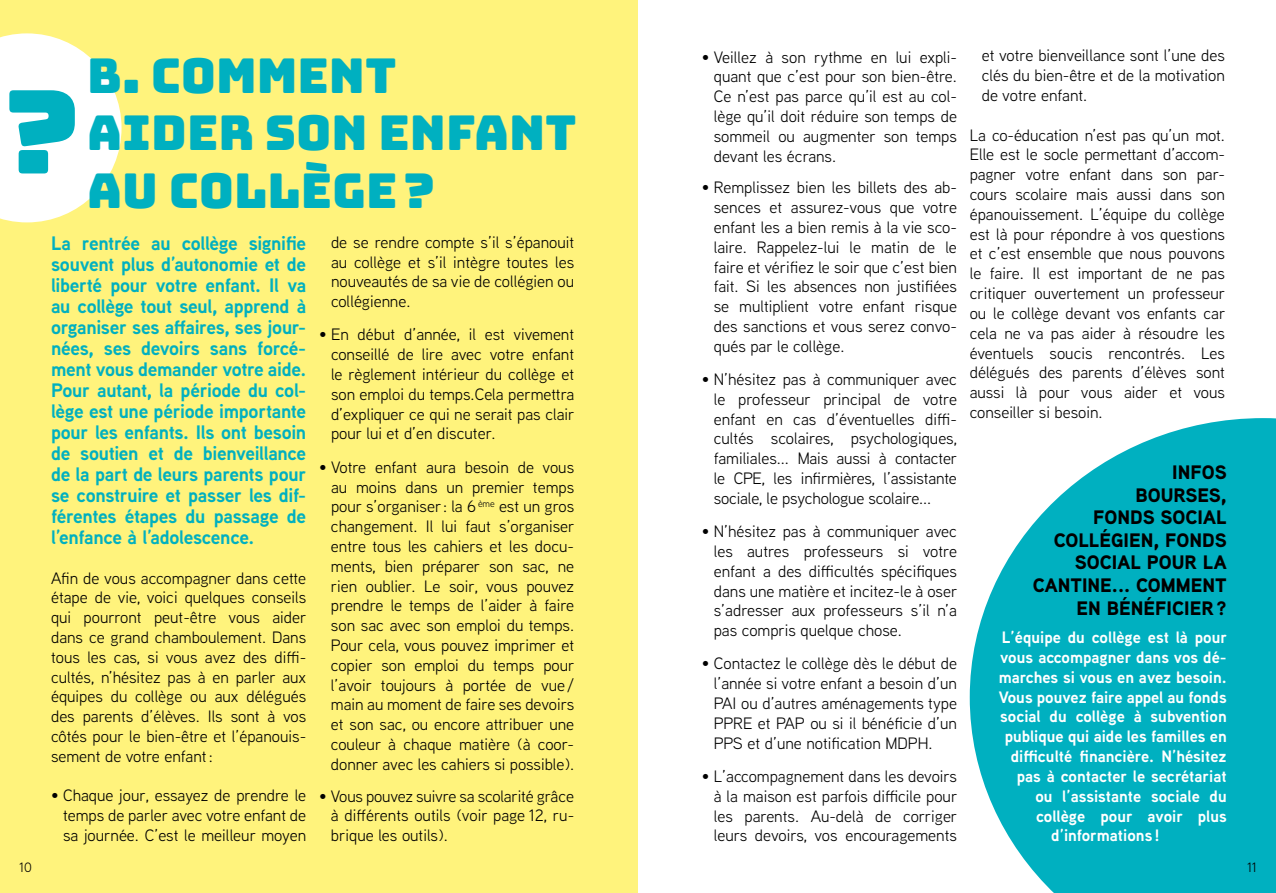
<style>
.page{position:relative;width:1276px;height:893px;background:#fff}
.page>*{position:absolute;margin:0;border:0;box-sizing:border-box;transform-origin:0 0}
.t1{font:115.5px "Bungee";color:#00b0c0}
.t2{font:48px/57.6px "Bungee";color:#00b0c0}
.t3{font:700 19.5px/21px "Aaux Next";letter-spacing:-.015em;color:#00b0c0;text-align:justify}
.t4{font:900 19.5px/22.5px "Aaux Next";color:#000;text-align:right}
.t5{font:16.5px/19.8px "Aaux Next";color:#000;text-align:justify}
.t6{font:700 16.5px "Aaux Next";color:#fff}
.t7{font:13.5px "Aaux Next";color:#000}
</style>
<div class="page">
<div style="left:0;top:0;width:638px;height:893px;background:#fff37c"></div>
<svg style="left:0;top:33px;width:122px;height:189px"></svg>
<svg style="left:969px;top:418px;width:307px;height:475px;fill:#00b0c0"></svg>
<h1 class="t1" style="left:4px;top:66px;width:77px">?</h1>
<h2 class="t2" style="left:87px;top:47px;width:491px">B. COMMENT<br>AIDER SON ENFANT<br>AU COLLÈGE?</h2>
<p class="t7" style="left:19px;top:858px;width:14px">10</p>
<p class="t3" style="left:51px;top:232px;width:257px">La rentrée au collège signifie souvent plus d’autonomie et de liberté pour votre enfant. Il va au collège tout seul, apprend à organiser ses affaires, ses jour&shy;nées, ses devoirs sans forcé&shy;ment vous demander votre aide.<br>Pour autant, la période du col&shy;lège est une période importante pour les enfants. Ils ont besoin de soutien et de bienveillance de la part de leurs parents pour se construire et passer les dif&shy;férentes étapes du passage de l’enfance à l’adolescence.</p>
<p class="t5" style="left:51px;top:567px;width:257px">Afin de vous accompagner dans cette étape de vie, voici quelques conseils qui pourront peut-être vous aider dans ce grand chamboulement. Dans tous les cas, si vous avez des diffi&shy;cultés, n’hésitez pas à en parler aux équipes du collège ou aux délégués des parents d’élèves. Ils sont à vos côtés pour le bien-être et l’épanouis&shy;sement de votre enfant:</p>
<p class="t5" style="left:63px;top:785px;width:245px;text-indent:-12px">• Chaque jour, essayez de prendre le temps de parler avec votre enfant de sa journée. C’est le meilleur moyen</p>
<p class="t5" style="left:331px;top:232px;width:245px">de se rendre compte s’il s’épanouit au collège et s’il intègre toutes les nouveautés de sa vie de collégien ou collégienne.</p>
<p class="t5" style="left:331px;top:324px;width:245px;text-indent:-12px">• En début d’année, il est vivement conseillé de lire avec votre enfant le règlement intérieur du collège et son emploi du temps.Cela permettra d’expliquer ce qui ne serait pas clair pour lui et d’en discuter.</p>
<p class="t5" style="left:331px;top:457px;width:245px;text-indent:-12px">• Votre enfant aura besoin de vous au moins dans un premier temps pour s’organiser: la 6 <sup>ème</sup> est un gros changement. Il lui faut s’organiser entre tous les cahiers et les docu&shy;ments, bien préparer son sac, ne rien oublier. Le soir, vous pouvez prendre le temps de l’aider à faire son sac avec son emploi du temps.<br>Pour cela, vous pouvez imprimer et copier son emploi du temps pour l’avoir toujours à portée de vue / main au moment de faire ses devoirs et son sac, ou encore attribuer une couleur à chaque matière (à coor&shy;donner avec les cahiers si possible).</p>
<p class="t5" style="left:331px;top:785px;width:245px;text-indent:-12px">• Vous pouvez suivre sa scolarité grâce à différents outils (voir page 12, ru&shy;brique les outils).</p>
<p class="t5" style="left:714px;top:46px;width:245px;text-indent:-12px">• Veillez à son rythme en lui expli&shy;quant que c’est pour son bien-être.<br>Ce n’est pas parce qu’il est au col&shy;lège qu’il doit réduire son temps de sommeil ou augmenter son temps devant les écrans.</p>
<p class="t5" style="left:714px;top:177px;width:245px;text-indent:-12px">• Remplissez bien les billets des ab&shy;sences et assurez-vous que votre enfant les a bien remis à la vie sco&shy;laire. Rappelez-lui le matin de le faire et vérifiez le soir que c’est bien fait. Si les absences non justifiées se multiplient votre enfant risque des sanctions et vous serez convo&shy;qués par le collège.</p>
<p class="t5" style="left:714px;top:369px;width:245px;text-indent:-12px">• N’hésitez pas à communiquer avec le professeur principal de votre enfant en cas d’éventuelles diffi&shy;cultés scolaires, psychologiques, familiales... Mais aussi à contacter le CPE, les infirmières, l’assistante sociale, le psychologue scolaire...</p>
<p class="t5" style="left:714px;top:521px;width:245px;text-indent:-12px">• N’hésitez pas à communiquer avec les autres professeurs si votre enfant a des difficultés spécifiques dans une matière et incitez-le à oser s’adresser aux professeurs s’il n’a pas compris quelque chose.</p>
<p class="t5" style="left:714px;top:653px;width:245px;text-indent:-12px">• Contactez le collège dès le début de l’année si votre enfant a besoin d’un PAI ou d’autres aménagements type PPRE et PAP ou si il bénéficie d’un PPS et d’une notification MDPH.</p>
<p class="t5" style="left:714px;top:766px;width:245px;text-indent:-12px">• L’accompagnement dans les devoirs à la maison est parfois difficile pour les parents. Au-delà de corriger leurs devoirs, vos encouragements</p>
<p class="t5" style="left:981px;top:45px;width:245px">et votre bienveillance sont l’une des clés du bien-être et de la motivation de votre enfant.</p>
<p class="t5" style="left:969px;top:124px;width:257px">La co-éducation n’est pas qu’un mot.<br>Elle est le socle permettant d’accom&shy;pagner votre enfant dans son par&shy;cours scolaire mais aussi dans son épanouissement. L’équipe du collège est là pour répondre à vos questions et c’est ensemble que nous pouvons le faire. Il est important de ne pas critiquer ouvertement un professeur ou le collège devant vos enfants car cela ne va pas aider à résoudre les éventuels soucis rencontrés. Les délégués des parents d’élèves sont aussi là pour vous aider et vous conseiller si besoin.</p>
<p class="t4" style="left:1032px;top:461px;width:195px">INFOS<br>BOURSES,<br>FONDS SOCIAL<br>COLLÉGIEN, FONDS<br>SOCIAL POUR LA<br>CANTINE... COMMENT<br>EN BÉNÉFICIER?</p>
<p class="t6" style="left:1001px;top:626px;width:227px">L’équipe du collège est là pour</p>
<p class="t6" style="left:1000px;top:646px;width:228px">vous accompagner dans vos dé-</p>
<p class="t6" style="left:998px;top:665px;width:230px">marches si vous en avez besoin.</p>
<p class="t6" style="left:998px;top:685px;width:230px">Vous pouvez faire appel au fonds</p>
<p class="t6" style="left:1000px;top:705px;width:228px">social du collège à subvention</p>
<p class="t6" style="left:1004px;top:725px;width:224px">publique qui aide les familles en</p>
<p class="t6" style="left:1010px;top:745px;width:218px">difficulté financière. N’hésitez</p>
<p class="t6" style="left:1016px;top:764px;width:211px">pas à contacter le secrétariat</p>
<p class="t6" style="left:1035px;top:784px;width:193px">ou l’assistante sociale du</p>
<p class="t6" style="left:1036px;top:804px;width:192px">collège pour avoir plus</p>
<p class="t6" style="left:1051px;top:824px;width:110px">d’informations !</p>
<p class="t7" style="left:1247px;top:858px;width:11px">11</p>
</div>
